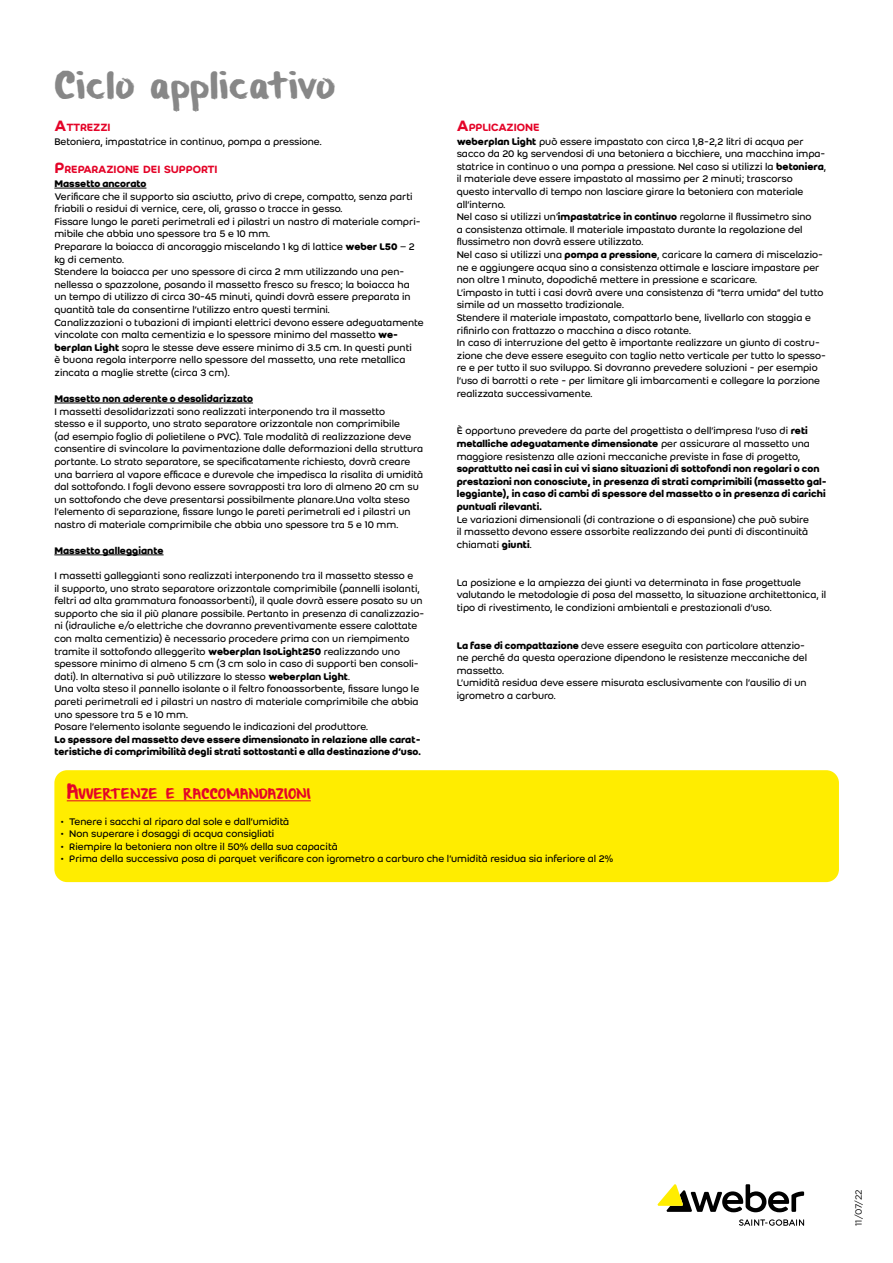
<style>
.page{position:relative;width:893px;height:1263px;background:#fff}
.page>*{position:absolute;margin:0;border:0;box-sizing:border-box;transform-origin:0 0}
.t1{font:30px "Weber Brush";letter-spacing:.015em;color:#878787}
.t2{font:500 11.55px "Weber";letter-spacing:-.015em;color:#e40428}
.t3{font:11.55px "Weber Brush";color:#e40428}
.t4{font:10.5px/12.6px "Weber";color:#000}
.t5{font:700 10.5px/12.6px "Weber";color:#000}
.t6{font:9px "Gotham";color:#000}
.s1{font-size:16.5px}
.s2{font-weight:700}
</style>
<div class="page">
<svg style="left:739px;top:1219px;width:65px;height:7px"></svg>
<svg style="left:657px;top:1184px;width:147px;height:28px"></svg>
<hr style="left:54px;top:188px;width:92px;height:1px;background:#000">
<hr style="left:54px;top:403px;width:199px;height:1px;background:#000">
<hr style="left:54px;top:555px;width:110px;height:1px;background:#000">
<div style="left:54px;top:770px;width:785px;height:112px;background:#ffed00;border-radius:13px"></div>
<hr style="left:67px;top:800px;width:244px;height:1px;background:#e40428">
<h1 class="t1" style="left:54px;top:71px;width:282px">Ciclo applicativo</h1>
<p class="t2" style="left:54px;top:118px;width:58px"><span class="s1">A</span>TTREZZI</p>
<p class="t4" style="left:54px;top:135px;width:269px">Betoniera, impastatrice in continuo, pompa a pressione.</p>
<p class="t2" style="left:54px;top:161px;width:165px"><span class="s1">P</span>REPARAZIONE DEI SUPPORTI</p>
<p class="t5" style="left:54px;top:177px;width:94px">Massetto ancorato</p>
<p class="t4" style="left:54px;top:190px;width:371px">Verificare che il supporto sia asciutto, privo di crepe, compatto, senza parti friabili o residui di vernice, cere, oli, grasso o tracce in gesso.<br>Fissare lungo le pareti perimetrali ed i pilastri un nastro di materiale compri&shy;mibile che abbia uno spessore tra 5 e 10 mm.<br>Preparare la boiacca di ancoraggio miscelando 1 kg di lattice <span class="s2">weber L50</span> – 2 kg di cemento.<br>Stendere la boiacca per uno spessore di circa 2 mm utilizzando una pen&shy;nellessa o spazzolone, posando il massetto fresco su fresco; la boiacca ha un tempo di utilizzo di circa 30-45 minuti, quindi dovrà essere preparata in quantità tale da consentirne l’utilizzo entro questi termini.<br>Canalizzazioni o tubazioni di impianti elettrici devono essere adeguatamente vincolate con malta cementizia e lo spessore minimo del massetto <span class="s2">we&shy;berplan Light</span> sopra le stesse deve essere minimo di 3.5 cm. In questi punti<br>è buona regola interporre nello spessore del massetto, una rete metallica zincata a maglie strette (circa 3 cm).</p>
<p class="t5" style="left:54px;top:392px;width:200px">Massetto non aderente o desolidarizzato</p>
<p class="t4" style="left:54px;top:405px;width:370px">I massetti desolidarizzati sono realizzati interponendo tra il massetto<br>stesso e il supporto, uno strato separatore orizzontale non comprimibile<br>(ad esempio foglio di polietilene o PVC). Tale modalità di realizzazione deve consentire di svincolare la pavimentazione dalle deformazioni della struttura portante. Lo strato separatore, se specificatamente richiesto, dovrà creare una barriera al vapore efficace e durevole che impedisca la risalita di umidità dal sottofondo. I fogli devono essere sovrapposti tra loro di almeno 20 cm su un sottofondo che deve presentarsi possibilmente planare.Una volta steso l’elemento di separazione, fissare lungo le pareti perimetrali ed i pilastri un nastro di materiale comprimibile che abbia uno spessore tra 5 e 10 mm.</p>
<p class="t5" style="left:54px;top:544px;width:111px">Massetto galleggiante</p>
<p class="t4" style="left:54px;top:569px;width:371px">I massetti galleggianti sono realizzati interponendo tra il massetto stesso e<br>il supporto, uno strato separatore orizzontale comprimibile (pannelli isolanti, feltri ad alta grammatura fonoassorbenti), il quale dovrà essere posato su un supporto che sia il più planare possibile. Pertanto in presenza di canalizzazio&shy;ni (idrauliche e/o elettriche che dovranno preventivamente essere calottate con malta cementizia) è necessario procedere prima con un riempimento tramite il sottofondo alleggerito <span class="s2">weberplan IsoLight250</span> realizzando uno spessore minimo di almeno 5 cm (3 cm solo in caso di supporti ben consoli&shy;dati). In alternativa si può utilizzare lo stesso <span class="s2">weberplan Light</span>.<br>Una volta steso il pannello isolante o il feltro fonoassorbente, fissare lungo le pareti perimetrali ed i pilastri un nastro di materiale comprimibile che abbia uno spessore tra 5 e 10 mm.<br>Posare l’elemento isolante seguendo le indicazioni del produttore.</p>
<p class="t5" style="left:54px;top:733px;width:368px">Lo spessore del massetto deve essere dimensionato in relazione alle carat&shy;teristiche di comprimibilità degli strati sottostanti e alla destinazione d’uso.</p>
<p class="t2" style="left:457px;top:118px;width:84px"><span class="s1">A</span>PPLICAZIONE</p>
<p class="t4" style="left:457px;top:135px;width:371px"><span class="s2">weberplan Light</span> può essere impastato con circa 1,8-2,2 litri di acqua per sacco da 20 kg servendosi di una betoniera a bicchiere, una macchina impa&shy;statrice in continuo o una pompa a pressione. Nel caso si utilizzi la <span class="s2">betoniera</span>, il materiale deve essere impastato al massimo per 2 minuti; trascorso questo intervallo di tempo non lasciare girare la betoniera con materiale all’interno.<br>Nel caso si utilizzi un’<span class="s2">impastatrice in continuo</span> regolarne il flussimetro sino<br>a consistenza ottimale. Il materiale impastato durante la regolazione del flussimetro non dovrà essere utilizzato.<br>Nel caso si utilizzi una <span class="s2">pompa a pressione</span>, caricare la camera di miscelazio&shy;ne e aggiungere acqua sino a consistenza ottimale e lasciare impastare per non oltre 1 minuto, dopodiché mettere in pressione e scaricare.<br>L’impasto in tutti i casi dovrà avere una consistenza di “terra umida” del tutto simile ad un massetto tradizionale.<br>Stendere il materiale impastato, compattarlo bene, livellarlo con staggia e rifinirlo con frattazzo o macchina a disco rotante.<br>In caso di interruzione del getto è importante realizzare un giunto di costru&shy;zione che deve essere eseguito con taglio netto verticale per tutto lo spesso&shy;re e per tutto il suo sviluppo. Si dovranno prevedere soluzioni - per esempio l’uso di barrotti o rete - per limitare gli imbarcamenti e collegare la porzione realizzata successivamente.</p>
<p class="t4" style="left:457px;top:424px;width:355px">È opportuno prevedere da parte del progettista o dell’impresa l’uso di <span class="s2">reti metalliche adeguatamente dimensionate</span> per assicurare al massetto una maggiore resistenza alle azioni meccaniche previste in fase di progetto,</p>
<p class="t5" style="left:457px;top:462px;width:371px">soprattutto nei casi in cui vi siano situazioni di sottofondi non regolari o con prestazioni non conosciute, in presenza di strati comprimibili (massetto gal&shy;leggiante), in caso di cambi di spessore del massetto o in presenza di carichi puntuali rilevanti.</p>
<p class="t4" style="left:457px;top:513px;width:354px;text-align:justify">Le variazioni dimensionali (di contrazione o di espansione) che può subire il massetto devono essere assorbite realizzando dei punti di discontinuità chiamati <span class="s2">giunti</span>.</p>
<p class="t4" style="left:457px;top:576px;width:371px">La posizione e la ampiezza dei giunti va determinata in fase progettuale valutando le metodologie di posa del massetto, la situazione architettonica, il tipo di rivestimento, le condizioni ambientali e prestazionali d’uso.</p>
<p class="t4" style="left:457px;top:639px;width:352px"><span class="s2">La fase di compattazione</span> deve essere eseguita con particolare attenzio&shy;ne perché da questa operazione dipendono le resistenze meccaniche del massetto.<br>L’umidità residua deve essere misurata esclusivamente con l’ausilio di un igrometro a carburo.</p>
<p class="t3" style="left:67px;top:788px;width:246px"><span class="s1">A</span>VVERTENZE E RACCOMANDAZIONI</p>
<p class="t4" style="left:61px;top:815px;width:230px">• Tenere i sacchi al riparo dal sole e dall’umidità</p>
<p class="t4" style="left:61px;top:827px;width:215px">• Non superare i dosaggi di acqua consigliati</p>
<p class="t4" style="left:61px;top:840px;width:278px">• Riempire la betoniera non oltre il 50% della sua capacità</p>
<p class="t4" style="left:61px;top:852px;width:554px">• Prima della successiva posa di parquet verificare con igrometro a carburo che l’umidità residua sia inferiore al 2%</p>
<p class="t6" style="left:853px;top:1226px;width:38px;rotate:-90deg">11/07/22</p>
</div>
